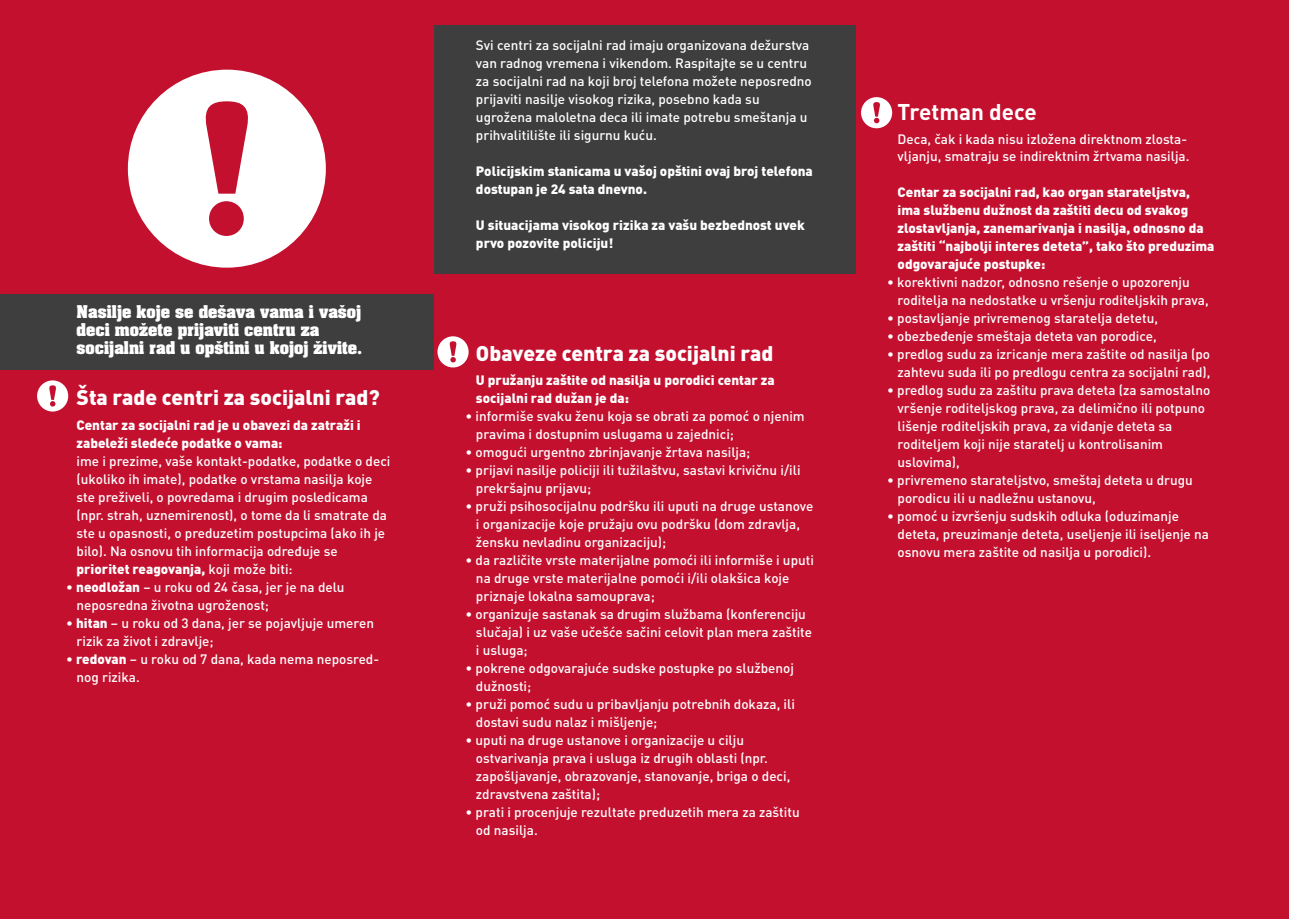
<style>
.page{position:relative;width:1289px;height:919px;background:#fff}
.page>*{position:absolute;margin:0;border:0;box-sizing:border-box;transform-origin:0 0}
.t1{font:700 22.5px "DIN Pro";color:#fff}
.t2{font:900 21px "DIN Pro";color:#fff}
.t3{font:700 15px/18px "Aachen CE";color:#fff}
.t4{font:500 13.5px/18px "DIN Pro";color:#fff}
.t5{font:900 13.5px/18px "DIN Pro";color:#fff}
.s1{font-weight:900}
</style>
<div class="page">
<div style="left:0;top:0;width:1288px;height:918px;background:#c3102f"></div>
<div style="left:128px;top:70px;width:198px;height:197px;background:#fff;border-radius:50%"></div>
<svg style="left:205px;top:101px;width:43px;height:135px"></svg>
<div style="left:0;top:294px;width:434px;height:76px;background:#3e3e3f"></div>
<div style="left:434px;top:25px;width:421px;height:249px;background:#3e3e3f"></div>
<svg style="left:37px;top:380px;width:31px;height:31px"></svg>
<svg style="left:437px;top:336px;width:31px;height:31px"></svg>
<svg style="left:861px;top:97px;width:31px;height:31px"></svg>
<p class="t3" style="left:77px;top:302px;width:287px">Nasilje koje se dešava vama i vašoj deci možete prijaviti centru za socijalni rad u opštini u kojoj živite.</p>
<h2 class="t2" style="left:77px;top:383px;width:305px">Šta rade centri za socijalni rad?</h2>
<p class="t5" style="left:77px;top:415px;width:286px">Centar za socijalni rad je u obavezi da zatraži i zabeleži sledeće podatke o vama:</p>
<p class="t4" style="left:77px;top:451px;width:315px">ime i prezime, vaše kontakt-podatke, podatke o deci (ukoliko ih imate), podatke o vrstama nasilja koje ste preživeli, o povredama i drugim posledicama (npr. strah, uznemirenost), o tome da li smatrate da ste u opasnosti, o preduzetim postupcima (ako ih je bilo). Na osnovu tih informacija određuje se <span class="s1">prioritet reagovanja,</span> koji može biti:</p>
<p class="t4" style="left:77px;top:577px;width:269px;text-indent:-11px">• <span class="s1">neodložan</span> – u roku od 24 časa, jer je na delu neposredna životna ugroženost;</p>
<p class="t4" style="left:77px;top:613px;width:299px;text-indent:-11px">• <span class="s1">hitan</span> – u roku od 3 dana, jer se pojavljuje umeren rizik za život i zdravlje;</p>
<p class="t4" style="left:77px;top:649px;width:304px;text-indent:-11px">• <span class="s1">redovan</span> – u roku od 7 dana, kada nema neposred&shy;nog rizika.</p>
<p class="t4" style="left:476px;top:36px;width:337px">Svi centri za socijalni rad imaju organizovana dežurstva van radnog vremena i vikendom. Raspitajte se u centru za socijalni rad na koji broj telefona možete neposredno prijaviti nasilje visokog rizika, posebno kada su ugrožena maloletna deca ili imate potrebu smeštanja u prihvalitilište ili sigurnu kuću.</p>
<p class="t5" style="left:476px;top:162px;width:338px">Policijskim stanicama u vašoj opštini ovaj broj telefona dostupan je 24 sata dnevno.</p>
<p class="t5" style="left:476px;top:216px;width:330px">U situacijama visokog rizika za vašu bezbednost uvek prvo pozovite policiju!</p>
<h2 class="t2" style="left:476px;top:339px;width:299px">Obaveze centra za socijalni rad</h2>
<p class="t5" style="left:476px;top:370px;width:300px">U pružanju zaštite od nasilja u porodici centar za socijalni rad dužan je da:</p>
<p class="t4" style="left:476px;top:406px;width:330px;text-indent:-11px">• informiše svaku ženu koja se obrati za pomoć o njenim pravima i dostupnim uslugama u zajednici;</p>
<p class="t4" style="left:465px;top:442px;width:286px">• omogući urgentno zbrinjavanje žrtava nasilja;</p>
<p class="t4" style="left:476px;top:460px;width:326px;text-indent:-11px">• prijavi nasilje policiji ili tužilaštvu, sastavi krivičnu i/ili prekršajnu prijavu;</p>
<p class="t4" style="left:476px;top:496px;width:339px;text-indent:-11px">• pruži psihosocijalnu podršku ili uputi na druge ustanove i organizacije koje pružaju ovu podršku (dom zdravlja, žensku nevladinu organizaciju);</p>
<p class="t4" style="left:476px;top:550px;width:339px;text-indent:-11px">• da različite vrste materijalne pomoći ili informiše i uputi na druge vrste materijalne pomoći i/ili olakšica koje priznaje lokalna samouprava;</p>
<p class="t4" style="left:476px;top:604px;width:338px;text-indent:-11px">• organizuje sastanak sa drugim službama (konferenciju slučaja) i uz vaše učešće sačini celovit plan mera zaštite i usluga;</p>
<p class="t4" style="left:476px;top:658px;width:319px;text-indent:-11px">• pokrene odgovarajuće sudske postupke po službenoj dužnosti;</p>
<p class="t4" style="left:476px;top:694px;width:320px;text-indent:-11px">• pruži pomoć sudu u pribavljanju potrebnih dokaza, ili dostavi sudu nalaz i mišljenje;</p>
<p class="t4" style="left:476px;top:730px;width:316px;text-indent:-11px">• uputi na druge ustanove i organizacije u cilju ostvarivanja prava i usluga iz drugih oblasti (npr. zapošljavanje, obrazovanje, stanovanje, briga o deci, zdravstvena zaštita);</p>
<p class="t4" style="left:476px;top:802px;width:325px;text-indent:-11px">• prati i procenjuje rezultate preduzetih mera za zaštitu od nasilja.</p>
<h1 class="t1" style="left:897px;top:97px;width:141px">Tretman dece</h1>
<p class="t4" style="left:897px;top:130px;width:293px;line-height:16.5px">Deca, čak i kada nisu izložena direktnom zlosta&shy;vljanju, smatraju se indirektnim žrtvama nasilja.</p>
<p class="t5" style="left:897px;top:182px;width:318px">Centar za socijalni rad, kao organ starateljstva, ima službenu dužnost da zaštiti decu od svakog zlostavljanja, zanemarivanja i nasilja, odnosno da zaštiti “najbolji interes deteta”, tako što preduzima odgovarajuće postupke:</p>
<p class="t4" style="left:897px;top:272px;width:312px;text-indent:-11px">• korektivni nadzor, odnosno rešenje o upozorenju roditelja na nedostatke u vršenju roditeljskih prava,</p>
<p class="t4" style="left:887px;top:308px;width:272px">• postavljanje privremenog staratelja detetu,</p>
<p class="t4" style="left:887px;top:326px;width:271px">• obezbeđenje smeštaja deteta van porodice,</p>
<p class="t4" style="left:887px;top:344px;width:325px;text-align:right">• predlog sudu za izricanje mera zaštite od nasilja (po zahtevu suda ili po predlogu centra za socijalni rad),</p>
<p class="t4" style="left:897px;top:380px;width:314px;text-indent:-11px">• predlog sudu za zaštitu prava deteta (za samostalno vršenje roditeljskog prava, za delimično ili potpuno lišenje roditeljskih prava, za viđanje deteta sa roditeljem koji nije staratelj u kontrolisanim uslovima),</p>
<p class="t4" style="left:897px;top:470px;width:297px;text-indent:-11px">• privremeno starateljstvo, smeštaj deteta u drugu porodicu ili u nadležnu ustanovu,</p>
<p class="t4" style="left:897px;top:506px;width:313px;text-indent:-11px">• pomoć u izvršenju sudskih odluka (oduzimanje deteta, preuzimanje deteta, useljenje ili iseljenje na osnovu mera zaštite od nasilja u porodici).</p>
</div>
